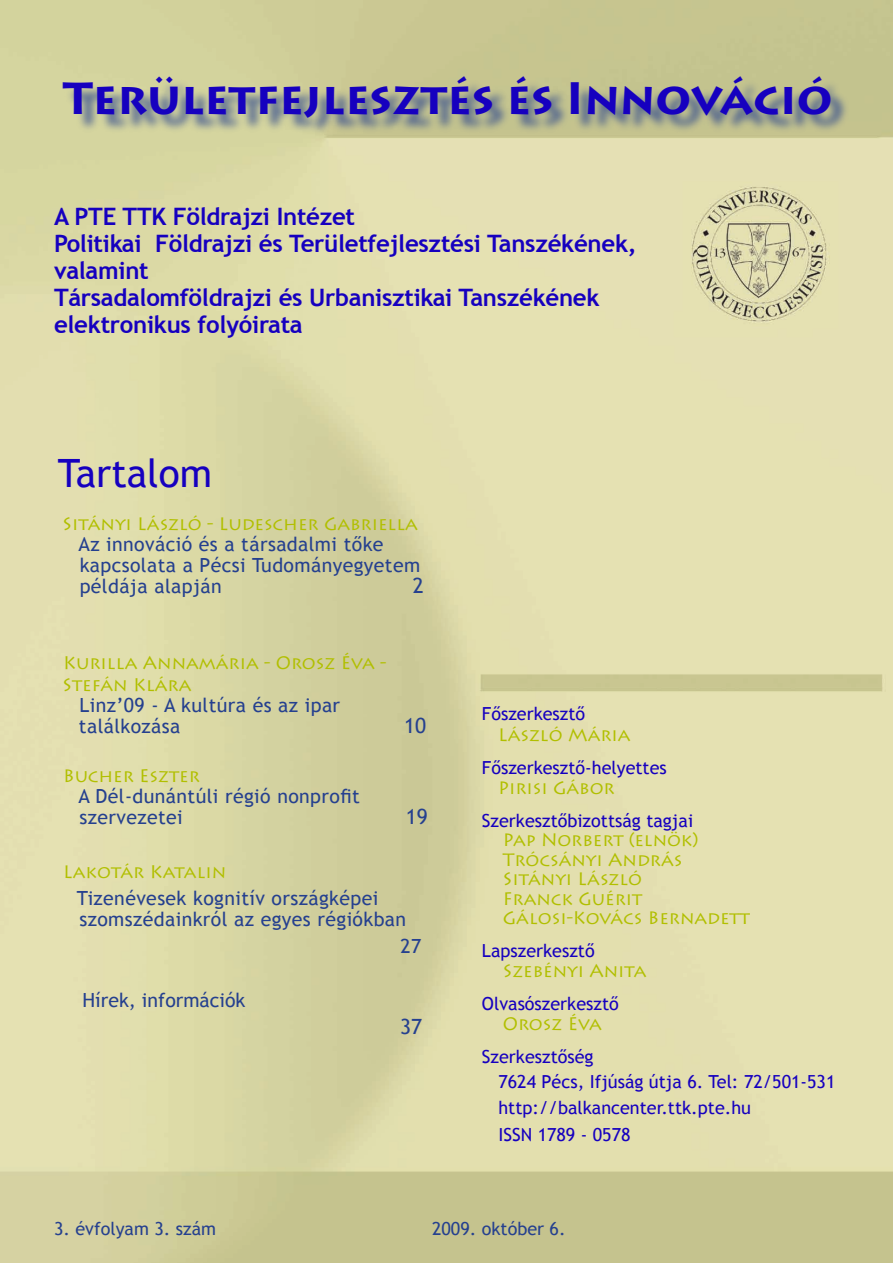
<style>
.page{position:relative;width:893px;height:1263px;background:#fff}
.page>*{position:absolute;margin:0;border:0;box-sizing:border-box;transform-origin:0 0}
.t1{font:700 45px "Lithos Pro";color:#1600bf}
.t2{font:39px "Trebuchet MS";color:#1600bf}
.Címsor_1{font:700 24px "Trebuchet MS";letter-spacing:-.01em;color:#1600bf}
.első_bekezdés{font:21px "Trebuchet MS";color:#25408f}
.Élőfej{font:21px "Trebuchet MS";color:#25408f}
.első_bekezdés-2{font:19.5px/21px "Trebuchet MS";letter-spacing:.02em;color:#25408f}
.Élőfej-2{font:19.5px "Trebuchet MS";color:#25408f}
.első_bekezdés-3{font:18px "Lithos Pro";color:#b1bf00}
.t3{font:18px "Trebuchet MS";color:#1600bf}
.t4{font:18px "Trebuchet MS";color:#25408f}
</style>
<div class="page">
<img style="left:0;top:0;width:893px;height:1263px">
<div style="left:64px;top:79px;width:786px;height:58px;background:#25408f;opacity:.75"></div>
<p class="t1" style="left:63px;top:71px;width:771px">Területfejlesztés és Innováció</p>
<p class="Címsor_1" style="left:54px;top:201px;width:303px">A PTE TTK Földrajzi Intézet</p>
<p class="Címsor_1" style="left:54px;top:228px;width:584px">Politikai Földrajzi és Területfejlesztési Tanszékének,</p>
<p class="Címsor_1" style="left:54px;top:255px;width:96px">valamint</p>
<p class="Címsor_1" style="left:54px;top:282px;width:547px">Társadalomföldrajzi és Urbanisztikai Tanszékének</p>
<p class="Címsor_1" style="left:54px;top:309px;width:250px">elektronikus folyóirata</p>
<p class="t2" style="left:58px;top:450px;width:156px">Tartalom</p>
<p class="első_bekezdés-3" style="left:63px;top:513px;width:357px">Sitányi László - Ludescher Gabriella</p>
<p class="első_bekezdés-2" style="left:78px;top:534px;width:343px">Az innováció és a társadalmi tőke kapcsolata a Pécsi Tudományegyetem példája alapján</p>
<p class="első_bekezdés" style="left:413px;top:573px;width:13px">2</p>
<p class="első_bekezdés-3" style="left:63px;top:653px;width:325px">Kurilla Annamária - Orosz Éva -</p>
<p class="első_bekezdés-3" style="left:63px;top:674px;width:130px">Stefán Klára</p>
<p class="első_bekezdés-2" style="left:79px;top:695px;width:263px">Linz’09 - A kultúra és az ipar találkozása</p>
<p class="első_bekezdés-3" style="left:63px;top:765px;width:138px">Bucher Eszter</p>
<p class="első_bekezdés-2" style="left:78px;top:786px;width:283px">A Dél-dunántúli régió nonprofit szervezetei</p>
<p class="első_bekezdés" style="left:404px;top:713px;width:24px">10</p>
<p class="első_bekezdés" style="left:406px;top:804px;width:24px">19</p>
<p class="első_bekezdés-3" style="left:63px;top:861px;width:165px">Lakotár Katalin</p>
<p class="első_bekezdés-2" style="left:77px;top:888px;width:331px">Tizenévesek kognitív országképei szomszédainkról az egyes régiókban</p>
<p class="első_bekezdés-2" style="left:401px;top:936px;width:22px">27</p>
<p class="Élőfej-2" style="left:83px;top:989px;width:164px">Hírek, információk</p>
<p class="Élőfej" style="left:400px;top:1014px;width:24px">37</p>
<p class="t3" style="left:482px;top:703px;width:105px">Főszerkesztő</p>
<p class="első_bekezdés-3" style="left:498px;top:725px;width:134px">László Mária</p>
<p class="t3" style="left:482px;top:757px;width:186px">Főszerkesztő-helyettes</p>
<p class="első_bekezdés-3" style="left:498px;top:777px;width:118px">Pirisi Gábor</p>
<p class="t3" style="left:482px;top:810px;width:213px">Szerkesztőbizottság tagjai</p>
<p class="első_bekezdés-3" style="left:503px;top:830px;width:197px">Pap Norbert (elnök)</p>
<p class="első_bekezdés-3" style="left:503px;top:849px;width:181px">Trócsányi András</p>
<p class="első_bekezdés-3" style="left:503px;top:869px;width:141px">Sitányi László</p>
<p class="első_bekezdés-3" style="left:503px;top:888px;width:141px">Franck Guérit</p>
<p class="első_bekezdés-3" style="left:503px;top:908px;width:248px">Gálosi-Kovács Bernadett</p>
<p class="t3" style="left:482px;top:940px;width:114px">Lapszerkesztő</p>
<p class="első_bekezdés-3" style="left:503px;top:960px;width:145px">Szebényi Anita</p>
<p class="t3" style="left:482px;top:993px;width:138px">Olvasószerkesztő</p>
<p class="első_bekezdés-3" style="left:503px;top:1013px;width:100px">Orosz Éva</p>
<p class="t3" style="left:482px;top:1045px;width:113px">Szerkesztőség</p>
<p class="t3" style="left:498px;top:1071px;width:339px">7624 Pécs, Ifjúság útja 6. Tel: 72/501-531</p>
<p class="t3" style="left:498px;top:1096px;width:254px">http://balkancenter.ttk.pte.hu</p>
<p class="t3" style="left:498px;top:1124px;width:134px">ISSN 1789 - 0578</p>
<p class="t4" style="left:54px;top:1218px;width:164px">3. évfolyam 3. szám</p>
<p class="t4" style="left:432px;top:1218px;width:135px">2009. október 6.</p>
</div>
